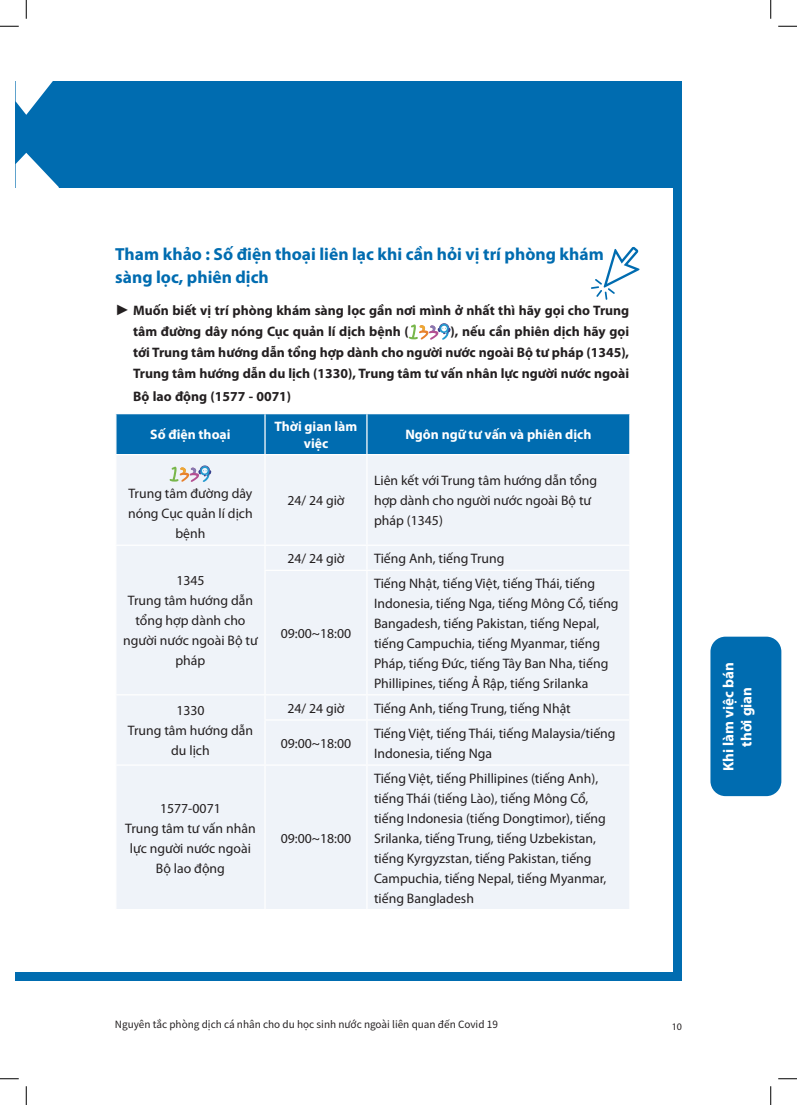
<style>
.page{position:relative;width:797px;height:1105px;background:#fff}
.page>*{position:absolute;margin:0;border:0;box-sizing:border-box;transform-origin:0 0}
.t1{font:700 17.5px/22.5px "Myriad Pro";color:#006cb0}
.t2{font:700 15px/18px "Myriad Pro";color:#fff;text-align:center}
.t3{font:13.75px/20px "Myriad Pro";color:#231f20;text-align:center}
.t4{font:700 13.75px/21.2px "Myriad Pro";color:#231f20}
.t5{font:700 13.75px/16.5px "Myriad Pro";color:#fff;text-align:center}
.t6{font:10px "Noto Sans CJ Kkr";color:#231f20}
.t7{font:10px "Myriad Pro";color:#231f20}
.s1{font-family:"Arial";font-size:15px}
</style>
<div class="page">
<svg style="left:591px;top:247px;width:49px;height:53px"></svg>
<div style="left:16px;top:972px;width:657px;height:9px;background:#006cb0"></div>
<div style="left:16px;top:81px;width:666px;height:106px;background:#006cb0"></div>
<svg style="left:16px;top:153px;width:43px;height:35px"></svg>
<div style="left:673px;top:187px;width:9px;height:794px;background:#006cb0"></div>
<svg style="left:16px;top:81px;width:37px;height:34px"></svg>
<svg style="left:409px;top:323px;width:42px;height:17px"></svg>
<div style="left:116px;top:414px;width:513px;height:40px;background:#006cb0"></div>
<div style="left:117px;top:455px;width:512px;height:454px;background:#eff3f9"></div>
<hr style="left:264px;top:414px;width:2px;height:40px;background:#fff">
<hr style="left:366px;top:414px;width:1px;height:40px;background:#fff">
<hr style="left:264px;top:455px;width:2px;height:90px;background:#fff">
<hr style="left:366px;top:455px;width:1px;height:90px;background:#fff">
<hr style="left:115px;top:545px;width:150px;height:1px;background:#fff">
<hr style="left:265px;top:545px;width:102px;height:1px;background:#fff">
<hr style="left:264px;top:546px;width:2px;height:24px;background:#fff">
<hr style="left:367px;top:545px;width:263px;height:1px;background:#fff">
<svg style="left:366px;top:546px;width:1px;height:24px"></svg>
<hr style="left:264px;top:570px;width:103px;height:1px;background:#fff">
<hr style="left:264px;top:571px;width:2px;height:123px;background:#fff">
<hr style="left:367px;top:570px;width:263px;height:1px;background:#fff">
<hr style="left:366px;top:571px;width:1px;height:123px;background:#fff">
<hr style="left:115px;top:694px;width:150px;height:1px;background:#fff">
<hr style="left:265px;top:694px;width:102px;height:1px;background:#fff">
<hr style="left:264px;top:695px;width:2px;height:24px;background:#fff">
<hr style="left:367px;top:694px;width:263px;height:1px;background:#fff">
<svg style="left:366px;top:695px;width:1px;height:24px"></svg>
<hr style="left:264px;top:719px;width:103px;height:2px;background:#fff">
<hr style="left:264px;top:721px;width:2px;height:43px;background:#fff">
<hr style="left:367px;top:719px;width:263px;height:2px;background:#fff">
<hr style="left:366px;top:721px;width:1px;height:43px;background:#fff">
<hr style="left:115px;top:764px;width:150px;height:2px;background:#fff">
<hr style="left:265px;top:764px;width:102px;height:2px;background:#fff">
<hr style="left:264px;top:766px;width:2px;height:143px;background:#fff">
<hr style="left:367px;top:764px;width:263px;height:2px;background:#fff">
<hr style="left:366px;top:766px;width:1px;height:143px;background:#fff">
<svg style="left:170px;top:465px;width:41px;height:17px"></svg>
<div style="left:710px;top:637px;width:71px;height:159px;background:#006cb0;border-radius:15px"></div>
<svg style="left:0;top:25px;width:19px;height:2px"></svg>
<svg style="left:778px;top:25px;width:19px;height:2px"></svg>
<svg style="left:0;top:1078px;width:19px;height:1px"></svg>
<svg style="left:778px;top:1078px;width:19px;height:1px"></svg>
<svg style="left:25px;top:0;width:2px;height:19px"></svg>
<svg style="left:25px;top:1086px;width:2px;height:19px"></svg>
<svg style="left:770px;top:0;width:1px;height:19px"></svg>
<svg style="left:770px;top:1086px;width:1px;height:19px"></svg>
<p class="t1" style="left:115px;top:243px;width:490px">Tham khảo : Số điện thoại liên lạc khi cần hỏi vị trí phòng khám sàng lọc, phiên dịch</p>
<p class="t4" style="left:133px;top:299px;width:497px;text-indent:-18px"><span class="s1">►</span> Muốn biết vị trí phòng khám sàng lọc gần nơi mình ở nhất thì hãy gọi cho Trung tâm đường dây nóng Cục quản lí dịch bệnh (</p>
<p class="t4" style="left:133px;top:320px;width:497px;text-align:justify;text-indent:317px">), nếu cần phiên dịch hãy gọi tới Trung tâm hướng dẫn tổng hợp dành cho người nước ngoài Bộ tư pháp (1345), Trung tâm hướng dẫn du lịch (1330), Trung tâm tư vấn nhân lực người nước ngoài</p>
<p class="t4" style="left:133px;top:385px;width:160px">Bộ lao động (1577 - 0071)</p>
<p class="t5" style="left:150px;top:426px;width:82px">Số điện thoại</p>
<p class="t5" style="left:274px;top:418px;width:84px">Thời gian làm việc</p>
<p class="t5" style="left:405px;top:426px;width:187px">Ngôn ngữ tư vấn và phiên dịch</p>
<p class="t3" style="left:128px;top:483px;width:126px">Trung tâm đường dây nóng Cục quản lí dịch bệnh</p>
<p class="t3" style="left:287px;top:490px;width:59px">24/ 24 giờ</p>
<p class="t3" style="left:374px;top:470px;width:224px;text-align:left">Liên kết với Trung tâm hướng dẫn tổng hợp dành cho người nước ngoài Bộ tư pháp (1345)</p>
<p class="t3" style="left:123px;top:570px;width:136px">1345<br>Trung tâm hướng dẫn tổng hợp dành cho người nước ngoài Bộ tư pháp</p>
<p class="t3" style="left:287px;top:548px;width:59px">24/ 24 giờ</p>
<p class="t3" style="left:374px;top:548px;width:132px">Tiếng Anh, tiếng Trung</p>
<p class="t3" style="left:281px;top:623px;width:72px">09:00~18:00</p>
<p class="t3" style="left:374px;top:573px;width:246px;text-align:left">Tiếng Nhật, tiếng Việt, tiếng Thái, tiếng Indonesia, tiếng Nga, tiếng Mông Cổ, tiếng Bangadesh, tiếng Pakistan, tiếng Nepal, tiếng Campuchia, tiếng Myanmar, tiếng Pháp, tiếng Đức, tiếng Tây Ban Nha, tiếng Phillipines, tiếng Ả Rập, tiếng Srilanka</p>
<p class="t3" style="left:128px;top:700px;width:127px">1330<br>Trung tâm hướng dẫn du lịch</p>
<p class="t3" style="left:287px;top:698px;width:59px">24/ 24 giờ</p>
<p class="t3" style="left:374px;top:698px;width:198px">Tiếng Anh, tiếng Trung, tiếng Nhật</p>
<p class="t3" style="left:281px;top:733px;width:72px">09:00~18:00</p>
<p class="t3" style="left:374px;top:723px;width:243px;text-align:left">Tiếng Việt, tiếng Thái, tiếng Malaysia/tiếng<br>Indonesia, tiếng Nga</p>
<p class="t3" style="left:125px;top:798px;width:132px">1577-0071<br>Trung tâm tư vấn nhân lực người nước ngoài<br>Bộ lao động</p>
<p class="t3" style="left:281px;top:828px;width:72px">09:00~18:00</p>
<p class="t3" style="left:374px;top:768px;width:234px;text-align:left">Tiếng Việt, tiếng Phillipines (tiếng Anh), tiếng Thái (tiếng Lào), tiếng Mông Cổ, tiếng Indonesia (tiếng Dongtimor), tiếng Srilanka, tiếng Trung, tiếng Uzbekistan, tiếng Kyrgyzstan, tiếng Pakistan, tiếng Campuchia, tiếng Nepal, tiếng Myanmar, tiếng Bangladesh</p>
<p class="t2" style="left:719px;top:771px;width:110px;rotate:-90deg">Khi làm việc bán thời gian</p>
<p class="t6" style="left:115px;top:1018px;width:384px">Nguyên tắc phòng dịch cá nhân cho du học sinh nước ngoài liên quan đến Covid 19</p>
<p class="t7" style="left:672px;top:1020px;width:12px">10</p>
</div>
